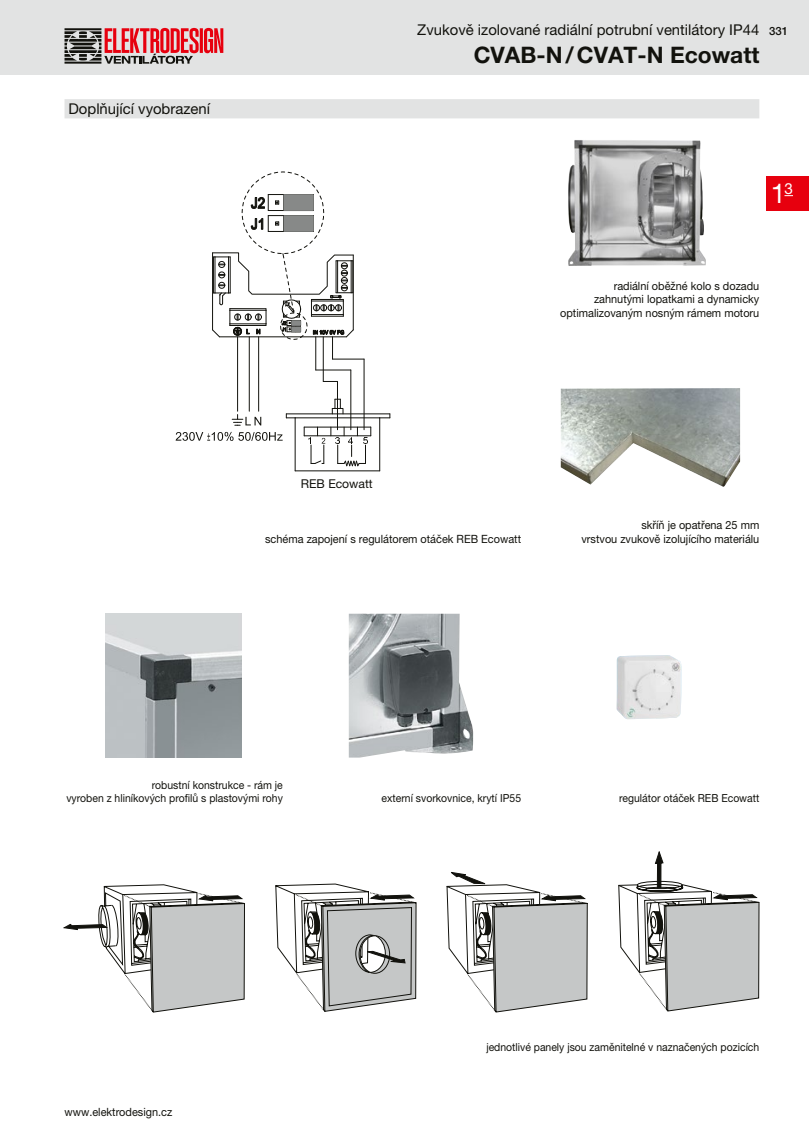
<style>
.page{position:relative;width:809px;height:1141px;background:#fff}
.page>*{position:absolute;margin:0;border:0;box-sizing:border-box;transform-origin:0 0}
.t1{font:27.12px "Helvetica Neue LT Pro";color:#fff}
.t2{font:700 22.75px "Helvetica Neue LT Pro";color:#12120d}
.t3{font:14.88px "Helvetica Neue LT Pro";color:#12120d}
.t4{font:12.25px "Helvetica Neue LT Pro";color:#12120d}
.t5{font:11.38px/13.7px "Helvetica Neue LT Pro";color:#12120d;text-align:right;scale:.96 1}
.t6{font:500 11.38px "Helvetica Neue LT Pro";color:#12120d}
.t7{font:11.03px/12.8px "Helvetica Neue LT Pro";color:#12120d;text-align:right;scale:.94 1}
</style>
<div class="page">
<div style="left:0;top:0;width:809px;height:74px;background:#e2e3e3"></div>
<svg style="left:64px;top:28px;width:159px;height:36px"></svg>
<div style="left:766px;top:176px;width:43px;height:35px;background:#e7000e"></div>
<img style="left:561px;top:388px;width:179px;height:99px">
<img style="left:616px;top:655px;width:65px;height:64px">
<img style="left:105px;top:614px;width:137px;height:144px">
<img style="left:349px;top:614px;width:125px;height:144px">
<div style="left:64px;top:99px;width:695px;height:19px;background:#e2e3e3"></div>
<svg style="left:64px;top:884px;width:179px;height:110px"></svg>
<svg style="left:139px;top:901px;width:106px;height:111px;background:#bfc1c0"></svg>
<svg style="left:275px;top:851px;width:484px;height:161px"></svg>
<img style="left:568px;top:140px;width:138px;height:126px">
<hr style="left:350px;top:370px;width:1px;height:60px;background:#12120d">
<hr style="left:316px;top:370px;width:35px;height:1px;background:#12120d">
<hr style="left:315px;top:337px;width:1px;height:33px;background:#12120d">
<hr style="left:332px;top:359px;width:32px;height:1px;background:#12120d">
<hr style="left:337px;top:381px;width:1px;height:49px;background:#12120d">
<svg style="left:323px;top:381px;width:14px;height:1px"></svg>
<hr style="left:323px;top:337px;width:1px;height:44px;background:#12120d">
<svg style="left:332px;top:399px;width:11px;height:15px"></svg>
<hr style="left:364px;top:359px;width:1px;height:71px;background:#12120d">
<svg style="left:286px;top:415px;width:9px;height:4px"></svg>
<hr style="left:286px;top:414px;width:104px;height:1px;background:#12120d">
<svg style="left:380px;top:414px;width:10px;height:5px"></svg>
<hr style="left:295px;top:418px;width:1px;height:53px;background:#12120d">
<hr style="left:295px;top:471px;width:85px;height:1px;background:#12120d">
<hr style="left:379px;top:418px;width:1px;height:53px;background:#12120d">
<hr style="left:295px;top:418px;width:85px;height:1px;background:#12120d">
<hr style="left:258px;top:337px;width:1px;height:74px;background:#12120d">
<hr style="left:249px;top:337px;width:1px;height:74px;background:#12120d">
<hr style="left:237px;top:337px;width:1px;height:74px;background:#12120d">
<svg style="left:232px;top:414px;width:29px;height:12px"></svg>
<svg style="left:176px;top:432px;width:107px;height:9px"></svg>
<svg style="left:212px;top:171px;width:142px;height:188px"></svg>
<svg style="left:304px;top:427px;width:67px;height:39px"></svg>
<h3 class="t3" style="left:68px;top:100px;width:143px">Doplňující vyobrazení</h3>
<h3 class="t3" style="left:417px;top:21px;width:343px">Zvukově izolované radiální potrubní ventilátory IP44</h3>
<h2 class="t2" style="left:474px;top:41px;width:287px">CVAB-N/CVAT-N Ecowatt</h2>
<p class="t6" style="left:769px;top:25px;width:20px">331</p>
<h1 class="t1" style="left:770px;top:177px;width:24px">1<sup>3</sup></h1>
<p class="t5" style="left:560px;top:279px;width:209px">radiální oběžné kolo s dozadu<br>zahnutými lopatkami a dynamicky optimalizovaným nosným rámem motoru</p>
<p class="t4" style="left:301px;top:476px;width:73px">REB Ecowatt</p>
<p class="t5" style="left:265px;top:532px;width:268px">schéma zapojení s regulátorem otáček REB Ecowatt</p>
<p class="t5" style="left:581px;top:518px;width:187px">skříň je opatřena 25 mm<br>vrstvou zvukově izolujícího materiálu</p>
<p class="t7" style="left:66px;top:779px;width:232px">robustní konstrukce - rám je<br>vyroben z hliníkových profilů s plastovými rohy</p>
<p class="t7" style="left:381px;top:792px;width:150px">externí svorkovnice, krytí IP55</p>
<p class="t7" style="left:619px;top:792px;width:151px">regulátor otáček REB Ecowatt</p>
<p class="t5" style="left:64px;top:1105px;width:114px">www.elektrodesign.cz</p>
<p class="t7" style="left:486px;top:1041px;width:292px">jednotlivé panely jsou zaměnitelné v naznačených pozicích</p>
</div>
